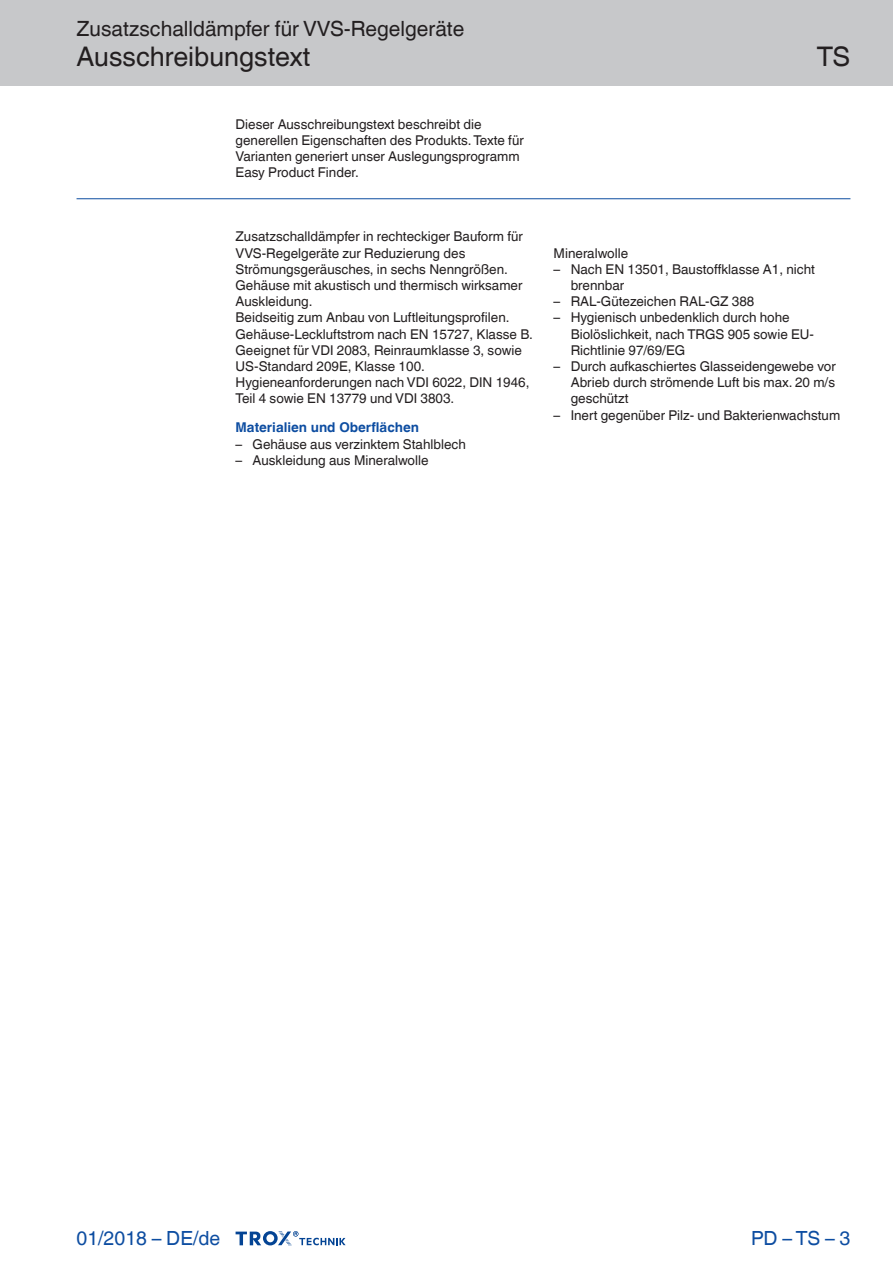
<style>
.page{position:relative;width:893px;height:1263px;background:#fff}
.page>*{position:absolute;margin:0;border:0;box-sizing:border-box;transform-origin:0 0}
.Navigation_2{font:27px "TROX Helvetica";color:#231f20}
.Navigation_3{font:27px "TROX Helvetica";color:#231f20}
.Navigation_1{font:21px "TROX Helvetica";color:#231f20}
.country{font:19.5px "TROX Helvetica";color:#0d4da1}
.pagina_li-re{font:19.5px "TROX Helvetica";color:#0d4da1}
.descr_txt_section_pa{font:13.5px/16.2px "TROX Helvetica";color:#231f20}
.descr_txt_section_li{font:13.5px/16.2px "TROX Helvetica";color:#231f20}
.descr_txt_section_ti{font:700 13.5px "TROX Helvetica";color:#0d4da1}
</style>
<div class="page">
<div style="left:0;top:0;width:893px;height:85px;background:#c7c8ca"></div>
<svg style="left:236px;top:1231px;width:110px;height:15px"></svg>
<hr style="left:77px;top:198px;width:773px;height:1px;background:#0d4da1">
<p class="Navigation_1" style="left:77px;top:17px;width:389px">Zusatzschalldämpfer für VVS-Regelgeräte</p>
<p class="Navigation_2" style="left:77px;top:41px;width:235px">Ausschreibungstext</p>
<p class="descr_txt_section_pa" style="left:236px;top:116px;width:290px">Dieser Ausschreibungstext beschreibt die generellen Eigenschaften des Produkts. Texte für Varianten generiert unser Auslegungsprogramm Easy Product Finder.</p>
<p class="descr_txt_section_pa" style="left:236px;top:229px;width:289px">Zusatzschalldämpfer in rechteckiger Bauform für<br>VVS-Regelgeräte zur Reduzierung des<br>Strömungsgeräusches, in sechs Nenngrößen.</p>
<p class="descr_txt_section_pa" style="left:236px;top:277px;width:288px">Gehäuse mit akustisch und thermisch wirksamer<br>Auskleidung.</p>
<p class="descr_txt_section_pa" style="left:236px;top:310px;width:275px">Beidseitig zum Anbau von Luftleitungsprofilen.</p>
<p class="descr_txt_section_pa" style="left:236px;top:326px;width:299px">Gehäuse-Leckluftstrom nach EN 15727, Klasse B.</p>
<p class="descr_txt_section_pa" style="left:236px;top:342px;width:295px">Geeignet für VDI 2083, Reinraumklasse 3, sowie US-Standard 209E, Klasse 100.<br>Hygieneanforderungen nach VDI 6022, DIN 1946, Teil 4 sowie EN 13779 und VDI 3803.</p>
<p class="descr_txt_section_ti" style="left:236px;top:420px;width:185px">Materialien und Oberflächen</p>
<p class="descr_txt_section_li" style="left:236px;top:436px;width:232px">– Gehäuse aus verzinktem Stahlblech</p>
<p class="descr_txt_section_li" style="left:236px;top:452px;width:194px">– Auskleidung aus Mineralwolle</p>
<p class="Navigation_3" style="left:817px;top:41px;width:35px">TS</p>
<p class="descr_txt_section_pa" style="left:554px;top:245px;width:76px">Mineralwolle</p>
<p class="descr_txt_section_li" style="left:571px;top:261px;width:246px;text-indent:-17px">– Nach EN 13501, Baustoffklasse A1, nicht brennbar</p>
<p class="descr_txt_section_li" style="left:554px;top:293px;width:202px">– RAL-Gütezeichen RAL-GZ 388</p>
<p class="descr_txt_section_li" style="left:571px;top:310px;width:245px;text-indent:-17px">– Hygienisch unbedenklich durch hohe<br>Biolöslichkeit, nach TRGS 905 sowie EU-<br>Richtlinie 97/69/EG</p>
<p class="descr_txt_section_li" style="left:571px;top:358px;width:267px;text-align:justify;text-indent:-17px">– Durch aufkaschiertes Glasseidengewebe vor Abrieb durch strömende Luft bis max. 20 m/s geschützt</p>
<p class="descr_txt_section_li" style="left:554px;top:407px;width:288px">– Inert gegenüber Pilz- und Bakterienwachstum</p>
<p class="country" style="left:77px;top:1227px;width:145px">01/2018 – DE/de</p>
<p class="pagina_li-re" style="left:751px;top:1227px;width:101px">PD – TS – 3</p>
</div>
